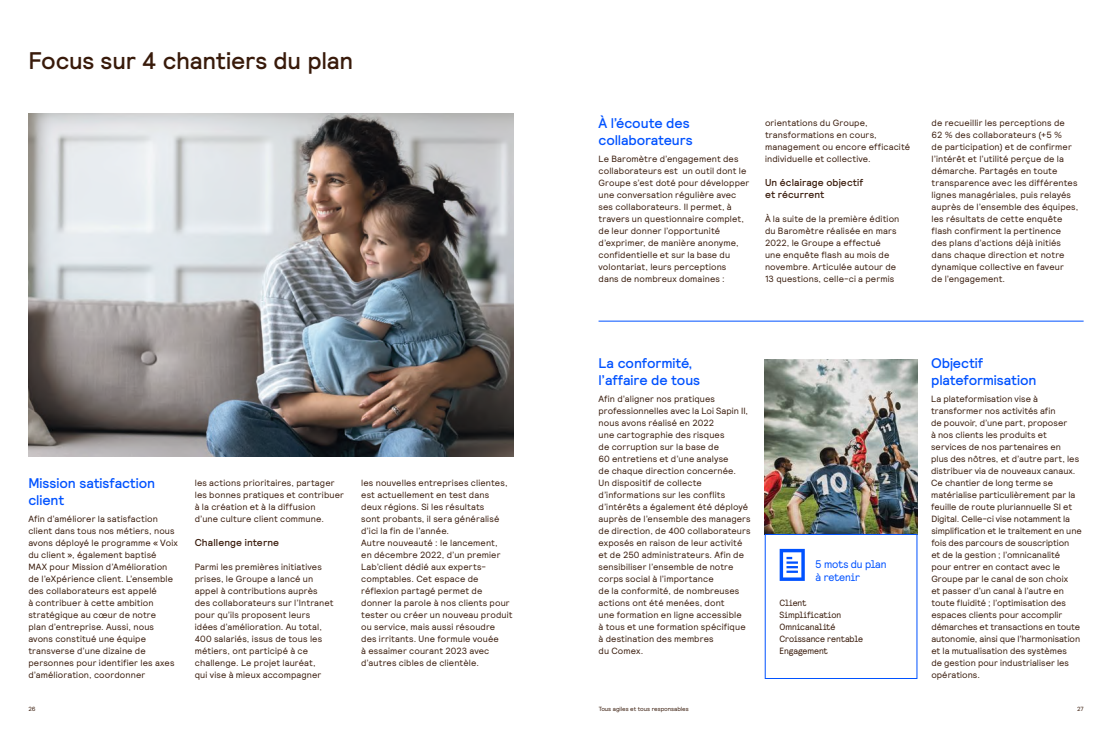
<style>
.page{position:relative;width:1112px;height:738px;background:#fff}
.page>*{position:absolute;margin:0;border:0;box-sizing:border-box;transform-origin:0 0}
.t1{font:500 24px "Relative";letter-spacing:-.01em;color:#381a0a}
.t2{font:500 14px/16.8px "Relative";letter-spacing:-.005em;color:#0052ff}
.t3{font:11px/13.2px "Relative Faux";letter-spacing:-.025em;color:#0052ff}
.t4{font:500 10px/12px "Relative";letter-spacing:.01em;color:#381a0a}
.t5{font:9px/12px "Relative";letter-spacing:.01em;color:#381a0a}
.t6{font:9px/12px "Relative Faux";letter-spacing:-.01em;color:#381a0a}
.t7{font:6px "Relative";letter-spacing:-.01em;color:#381a0a}
</style>
<div class="page">
<img style="left:764px;top:359px;width:153px;height:174px">
<hr style="left:598px;top:320px;width:485px;height:1px;background:#0052ff">
<img style="left:28px;top:114px;width:485px;height:342px">
<svg style="left:779px;top:548px;width:25px;height:32px"></svg>
<h1 class="t1" style="left:28px;top:45px;width:326px">Focus sur 4 chantiers du plan</h1>
<h2 class="t2" style="left:28px;top:474px;width:128px">Mission satisfaction client</h2>
<p class="t5" style="left:28px;top:512px;width:151px">Afin d’améliorer la satisfaction client dans tous nos métiers, nous avons déployé le programme « Voix du client », également baptisé<br>MAX pour Mission d’Amélioration de l’eXpérience client. L’ensemble des collaborateurs est appelé<br>à contribuer à cette ambition stratégique au cœur de notre<br>plan d’entreprise. Aussi, nous avons constitué une équipe transverse d’une dizaine de personnes pour identifier les axes d’amélioration, coordonner</p>
<p class="t5" style="left:195px;top:476px;width:151px">les actions prioritaires, partager les bonnes pratiques et contribuer à la création et à la diffusion<br>d’une culture client commune.</p>
<p class="t4" style="left:195px;top:536px;width:86px">Challenge interne</p>
<p class="t5" style="left:195px;top:560px;width:140px">Parmi les premières initiatives prises, le Groupe a lancé un appel à contributions auprès des collaborateurs sur l’Intranet pour qu’ils proposent leurs idées d’amélioration. Au total,<br>400 salariés, issus de tous les métiers, ont participé à ce challenge. Le projet lauréat,<br>qui vise à mieux accompagner</p>
<p class="t5" style="left:361px;top:476px;width:153px">les nouvelles entreprises clientes, est actuellement en test dans<br>deux régions. Si les résultats<br>sont probants, il sera généralisé d’ici la fin de l’année.<br>Autre nouveauté : le lancement,<br>en décembre 2022, d’un premier<br>Lab’client dédié aux experts&shy;comptables. Cet espace de réflexion partagé permet de donner la parole à nos clients pour tester ou créer un nouveau produit ou service, mais aussi résoudre des irritants. Une formule vouée<br>à essaimer courant 2023 avec d’autres cibles de clientèle.</p>
<h2 class="t2" style="left:598px;top:114px;width:96px">À l’écoute des collaborateurs</h2>
<p class="t5" style="left:598px;top:152px;width:152px">Le Baromètre d’engagement des collaborateurs est un outil dont le<br>Groupe s’est doté pour développer une conversation régulière avec ses collaborateurs. Il permet, à travers un questionnaire complet, de leur donner l’opportunité d’exprimer, de manière anonyme, confidentielle et sur la base du volontariat, leurs perceptions<br>dans de nombreux domaines :</p>
<p class="t5" style="left:764px;top:116px;width:147px">orientations du Groupe, transformations en cours, management ou encore efficacité individuelle et collective.</p>
<p class="t4" style="left:764px;top:176px;width:99px">Un éclairage objectif et récurrent</p>
<p class="t5" style="left:764px;top:212px;width:136px">À la suite de la première édition du Baromètre réalisée en mars<br>2022, le Groupe a effectué<br>une enquête flash au mois de novembre. Articulée autour de<br>13 questions, celle-ci a permis</p>
<p class="t5" style="left:931px;top:116px;width:148px">de recueillir les perceptions de<br>62 % des collaborateurs (+5 %<br>de participation) et de confirmer l’intérêt et l’utilité perçue de la démarche. Partagés en toute transparence avec les différentes lignes managériales, puis relayés auprès de l’ensemble des équipes, les résultats de cette enquête flash confirment la pertinence des plans d’actions déjà initiés dans chaque direction et notre dynamique collective en faveur<br>de l’engagement.</p>
<h2 class="t2" style="left:598px;top:354px;width:103px">La conformité, l’affaire de tous</h2>
<p class="t5" style="left:598px;top:392px;width:154px">Afin d’aligner nos pratiques professionnelles avec la Loi Sapin II, nous avons réalisé en 2022<br>une cartographie des risques<br>de corruption sur la base de<br>60 entretiens et d’une analyse<br>de chaque direction concernée.<br>Un dispositif de collecte d’informations sur les conflits d’intérêts a également été déployé auprès de l’ensemble des managers de direction, de 400 collaborateurs exposés en raison de leur activité et de 250 administrateurs. Afin de sensibiliser l’ensemble de notre corps social à l’importance<br>de la conformité, de nombreuses actions ont été menées, dont<br>une formation en ligne accessible<br>à tous et une formation spécifique à destination des membres<br>du Comex.</p>
<p class="t3" style="left:815px;top:556px;width:72px">5 mots du plan à retenir</p>
<p class="t6" style="left:779px;top:596px;width:85px">Client<br>Simplification<br>Omnicanalité<br>Croissance rentable<br>Engagement</p>
<h2 class="t2" style="left:930px;top:354px;width:107px">Objectif plateformisation</h2>
<p class="t5" style="left:930px;top:392px;width:152px">La plateformisation vise à transformer nos activités afin<br>de pouvoir, d’une part, proposer<br>à nos clients les produits et services de nos partenaires en<br>plus des nôtres, et d’autre part, les distribuer via de nouveaux canaux.<br>Ce chantier de long terme se matérialise particulièrement par la feuille de route pluriannuelle SI et<br>Digital. Celle-ci vise notamment la simplification et le traitement en une fois des parcours de souscription<br>et de la gestion ; l’omnicanalité pour entrer en contact avec le<br>Groupe par le canal de son choix<br>et passer d’un canal à l’autre en toute fluidité ; l’optimisation des espaces clients pour accomplir démarches et transactions en toute autonomie, ainsi que l’harmonisation et la mutualisation des systèmes<br>de gestion pour industrialiser les opérations.</p>
<p class="t7" style="left:28px;top:704px;width:9px">26</p>
<p class="t7" style="left:598px;top:704px;width:92px">Tous agiles et tous responsables</p>
<p class="t7" style="left:1076px;top:704px;width:8px">27</p>
</div>
